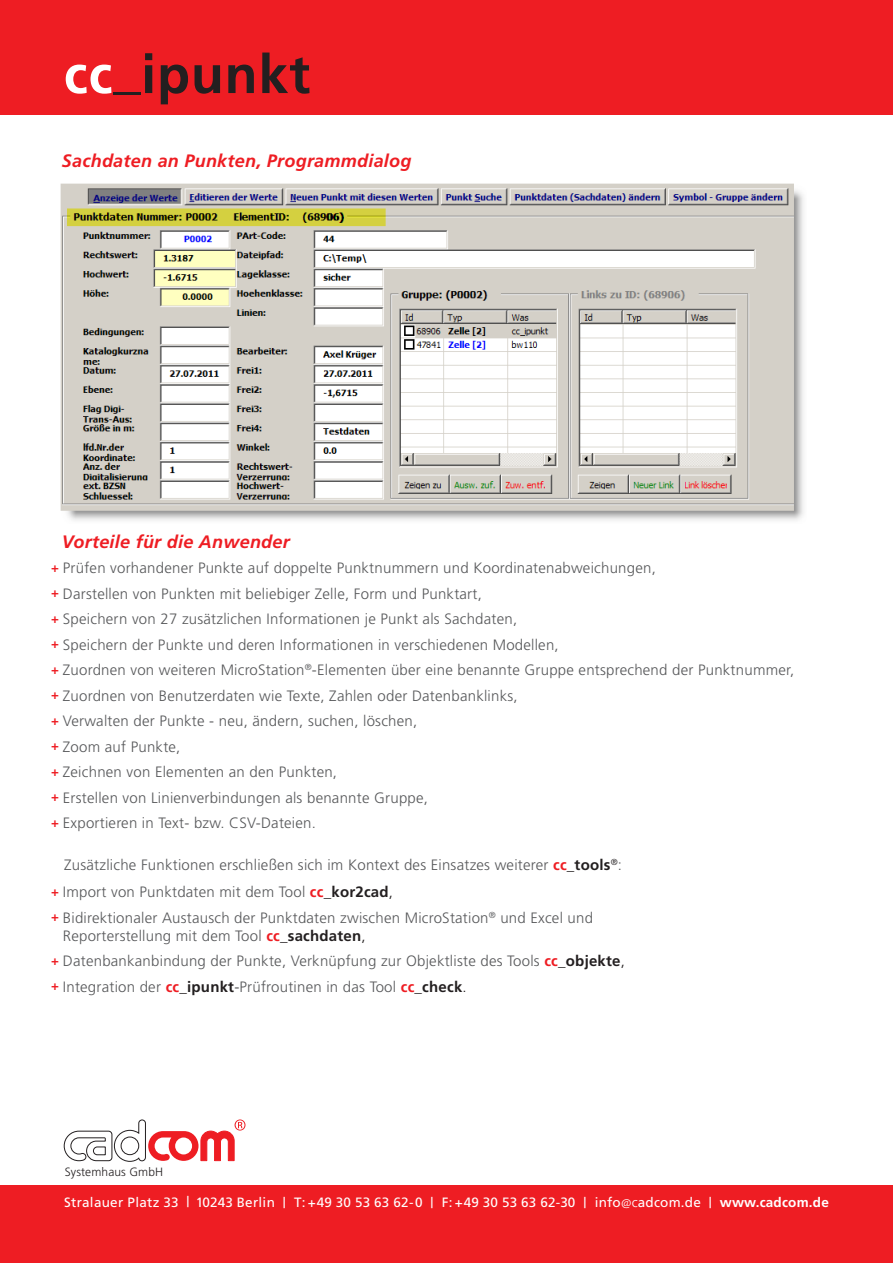
<style>
.page{position:relative;width:893px;height:1263px;background:#fff}
.page>*{position:absolute;margin:0;border:0;box-sizing:border-box;transform-origin:0 0}
.t1{font:700 54px "Frutiger";letter-spacing:.015em;color:#231f20}
.t2{font:italic 700 18px "Frutiger";letter-spacing:.015em;color:#ee1d23}
.t3{font:300 15px/25.5px "Frutiger";letter-spacing:.015em;color:#57585a}
.t4{font:13.5px "Frutiger";letter-spacing:.015em;color:#fff}
.t5{font:300 12px "Frutiger";letter-spacing:.01em;color:#231f20}
.s1{color:#fff}
.s2{font-weight:700;font-size:13.05px;color:#ee1d23}
.s3{font-weight:700;color:#ee1d23}
.s4{font-weight:700;color:#231f20}
.s5{color:#231f20}
.s6{font-weight:700;font-size:13.05px;color:#fff}
.s7{font-weight:400}
.s8{font-size:14.85px}
.s9{font-family:"Frutiger Next LT";font-weight:300}
.s10{font-weight:300}
.s11{font-weight:700}
</style>
<div class="page">
<div style="left:0;top:1186px;width:893px;height:77px;background:#ee1d23"></div>
<svg style="left:64px;top:1119px;width:181px;height:43px"></svg>
<div style="left:0;top:0;width:893px;height:115px;background:#ee1d23"></div>
<img style="left:60px;top:183px;width:744px;height:338px">
<h1 class="t1" style="left:64px;top:43px;width:248px"><span class="s1">cc</span>_ipunkt</h1>
<p class="t2" style="left:62px;top:150px;width:351px">Sachdaten an Punkten, Programmdialog</p>
<p class="t2" style="left:62px;top:531px;width:229px">Vorteile für die Anwender</p>
<p class="t3" style="left:51px;top:555px;width:745px"><span class="s2">+</span> Prüfen vorhandener Punkte auf doppelte Punktnummern und Koordinatenabweichungen,<br><span class="s2">+</span> Darstellen von Punkten mit beliebiger Zelle, Form und Punktart,<br><span class="s2">+</span> Speichern von 27 zusätzlichen Informationen je Punkt als Sachdaten,<br><span class="s2">+</span> Speichern der Punkte und deren Informationen in verschiedenen Modellen,<br><span class="s2">+</span> Zuordnen von weiteren MicroStation<sup>®</sup>-Elementen über eine benannte Gruppe entsprechend der Punktnummer, <span class="s2">+</span> Zuordnen von Benutzerdaten wie Texte, Zahlen oder Datenbanklinks,<br><span class="s2">+</span> Verwalten der Punkte - neu, ändern, suchen, löschen,<br><span class="s2">+</span> Zoom auf Punkte,<br><span class="s2">+</span> Zeichnen von Elementen an den Punkten,<br><span class="s2">+</span> Erstellen von Linienverbindungen als benannte Gruppe,<br><span class="s2">+</span> Exportieren in Text- bzw. CSV-Dateien.</p>
<p class="t3" style="left:51px;top:851px;width:572px;line-height:27px;text-indent:13px">Zusätzliche Funktionen erschließen sich im Kontext des Einsatzes weiterer <span class="s3">cc</span><span class="s4">_tools</span><sup>®</sup>: <span class="s2">+</span> Import von Punktdaten mit dem Tool <span class="s3">cc</span><span class="s4">_kor2cad</span><span class="s5">,</span></p>
<p class="t3" style="left:51px;top:908px;width:544px;line-height:18px"><span class="s2">+</span> Bidirektionaler Austausch der Punktdaten zwischen MicroStation<sup>®</sup> und Excel und <span class="s6">+</span> Reporterstellung mit dem Tool <span class="s3">cc</span><span class="s4">_sachdaten</span><span class="s5">,</span></p>
<p class="t3" style="left:51px;top:948px;width:575px"><span class="s2">+</span> Datenbankanbindung der Punkte, Verknüpfung zur Objektliste des Tools <span class="s3">cc</span><span class="s4">_objekte</span><span class="s5">, </span><span class="s2">+</span> Integration der <span class="s3">cc</span><span class="s4">_ipunkt</span><span class="s7">-</span>Prüfroutinen in das Tool <span class="s3">cc</span><span class="s4">_check</span><span class="s5">.</span></p>
<p class="t5" style="left:65px;top:1165px;width:100px">Systemhaus GmbH</p>
<p class="t4" style="left:64px;top:1194px;width:766px">Stralauer Platz 33 <span class="s8">|</span> 10243 Berlin <span class="s8">|</span> T: +49 30 53 63 62-0 <span class="s8">|</span> F: +49 30 53 63 62-30 <span class="s8">|</span> info<span class="s9">@</span><span class="s10">c</span>adcom.de <span class="s8">|</span> <span class="s11">www.cadcom.de</span></p>
</div>
